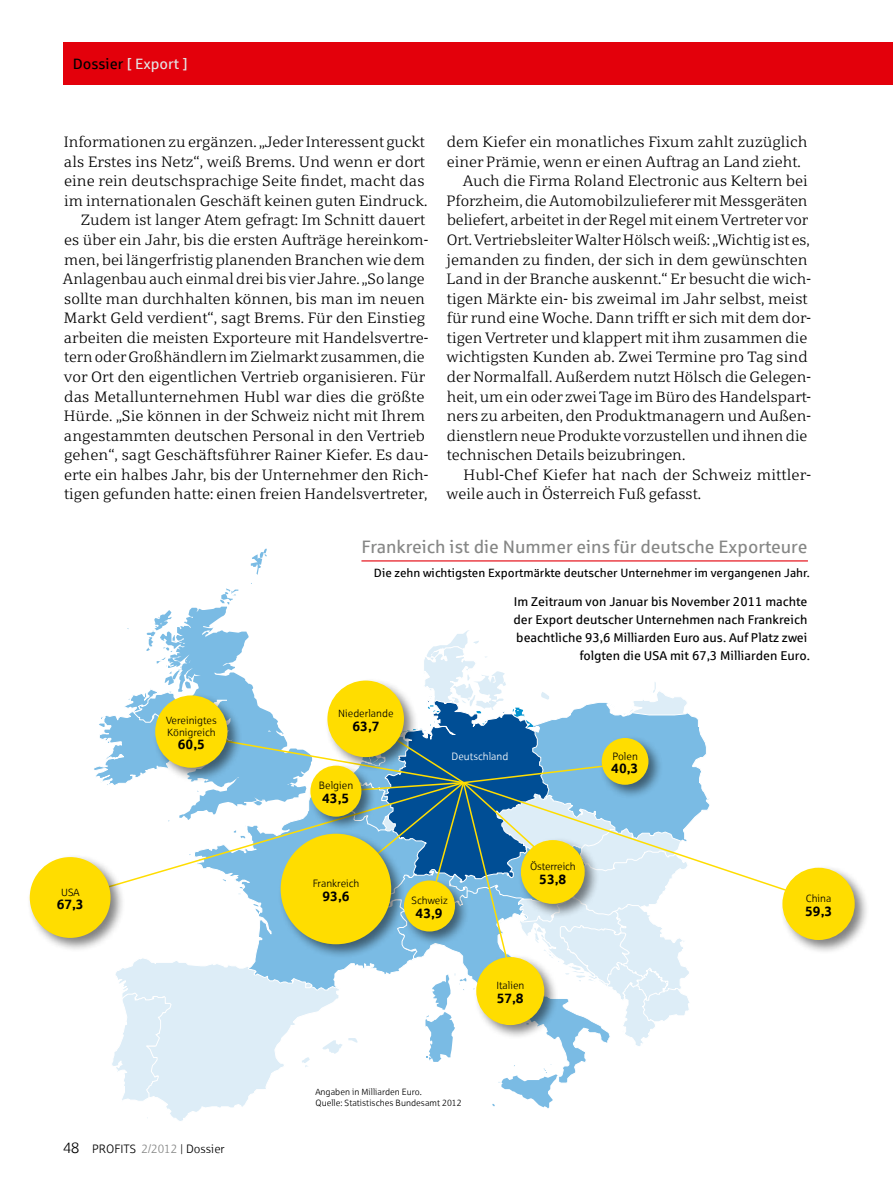
<style>
.page{position:relative;width:893px;height:1191px;background:#fff}
.page>*{position:absolute;margin:0;border:0;box-sizing:border-box;transform-origin:0 0}
.t1{font:18px "Sparkasse Rg";color:#868786}
.t2{font:15px/19.5px "Sparkasse Serif Lt";color:#000;text-align:right}
.t3{font:15px "Sparkasse Rg";color:#e3e3e3}
.t4{font:700 13.5px "Sparkasse Rg";color:#000}
.t5{font:12.75px/17.9px "Sparkasse Rg";color:#000;text-align:right}
.t6{font:12px "Sparkasse Rg";color:#000}
.t7{font:12px "Sparkasse Lt";color:#000}
.t8{font:10.5px/12px "Sparkasse Lt";color:#000}
.t9{font:10.5px "Sparkasse Lt";color:#fff}
.t10{font:9px/10.8px "Sparkasse Lt";color:#000}
.s1{color:#000}
.s2{font-size:15px}
.s3{color:#868786}
</style>
<div class="page">
<div style="left:64px;top:43px;width:829px;height:42px;background:#e3000b"></div>
<hr style="left:361px;top:560px;width:447px;height:1px;background:#e3000b">
<svg style="left:127px;top:549px;width:140px;height:81px"></svg>
<svg style="left:94px;top:630px;width:612px;height:491px"></svg>
<svg style="left:94px;top:781px;width:368px;height:118px"></svg>
<svg style="left:462px;top:780px;width:317px;height:123px"></svg>
<div style="left:277px;top:830px;width:129px;height:128px;background:#000;opacity:.5"></div>
<div style="left:281px;top:833px;width:110px;height:111px;background:#fd0;border-radius:50%"></div>
<div style="left:152px;top:692px;width:90px;height:90px;background:#000;opacity:.5"></div>
<div style="left:155px;top:695px;width:72px;height:72px;background:#fd0;border-radius:50%"></div>
<div style="left:779px;top:864px;width:90px;height:90px;background:#000;opacity:.5"></div>
<div style="left:782px;top:867px;width:73px;height:73px;background:#fd0;border-radius:50%"></div>
<div style="left:324px;top:677px;width:94px;height:94px;background:#000;opacity:.5"></div>
<div style="left:327px;top:680px;width:77px;height:77px;background:#fd0;border-radius:50%"></div>
<div style="left:26px;top:853px;width:99px;height:99px;background:#000;opacity:.5"></div>
<div style="left:30px;top:857px;width:81px;height:81px;background:#fd0;border-radius:50%"></div>
<div style="left:473px;top:953px;width:86px;height:86px;background:#000;opacity:.5"></div>
<div style="left:476px;top:957px;width:68px;height:68px;background:#fd0;border-radius:50%"></div>
<div style="left:517px;top:836px;width:82px;height:82px;background:#000;opacity:.5"></div>
<div style="left:521px;top:840px;width:64px;height:64px;background:#fd0;border-radius:50%"></div>
<div style="left:400px;top:877px;width:70px;height:69px;background:#000;opacity:.5"></div>
<div style="left:404px;top:880px;width:51px;height:51px;background:#fd0;border-radius:50%"></div>
<div style="left:307px;top:762px;width:69px;height:69px;background:#000;opacity:.5"></div>
<div style="left:310px;top:765px;width:51px;height:51px;background:#fd0;border-radius:50%"></div>
<div style="left:598px;top:734px;width:65px;height:65px;background:#000;opacity:.5"></div>
<div style="left:602px;top:738px;width:46px;height:46px;background:#fd0;border-radius:50%"></div>
<p class="t3" style="left:73px;top:55px;width:116px"><span class="s1">Dossier</span> [ Export ]</p>
<p class="t2" style="left:63px;top:132px;width:367px">Informationen zu ergänzen. „Jeder Interessent guckt als Erstes ins Netz“, weiß Brems. Und wenn er dort eine rein deutschsprachige Seite findet, macht das im internationalen Geschäft keinen guten Eindruck.<br>Zudem ist langer Atem gefragt: Im Schnitt dauert<br>es über ein Jahr, bis die ersten Aufträge hereinkom&shy;men, bei längerfristig planenden Branchen wie dem Anlagenbau auch einmal drei bis vier Jahre. „So lange sollte man durchhalten können, bis man im neuen Markt Geld verdient“, sagt Brems. Für den Einstieg arbeiten die meisten Exporteure mit Handelsvertre&shy;tern oder Großhändlern im Zielmarkt zusammen, die vor Ort den eigentlichen Vertrieb organisieren. Für das Metallunternehmen Hubl war dies die größte Hürde. „Sie können in der Schweiz nicht mit Ihrem angestammten deutschen Personal in den Vertrieb gehen“, sagt Geschäftsführer Rainer Kiefer. Es dau&shy;erte ein halbes Jahr, bis der Unternehmer den Rich&shy;tigen gefunden hatte: einen freien Handelsvertreter,</p>
<p class="t2" style="left:447px;top:132px;width:362px">dem Kiefer ein monatliches Fixum zahlt zuzüglich</p>
<p class="t2" style="left:447px;top:151px;width:355px">einer Prämie, wenn er einen Auftrag an Land zieht.</p>
<p class="t2" style="left:463px;top:171px;width:347px">Auch die Firma Roland Electronic aus Keltern bei</p>
<p class="t2" style="left:447px;top:191px;width:362px">Pforzheim, die Automobilzulieferer mit Messgeräten</p>
<p class="t2" style="left:447px;top:210px;width:363px">beliefert, arbeitet in der Regel mit einem Vertreter vor</p>
<p class="t2" style="left:447px;top:230px;width:365px">Ort. Vertriebsleiter Walter Hölsch weiß: „Wichtig ist es,</p>
<p class="t2" style="left:447px;top:249px;width:362px">jemanden zu finden, der sich in dem gewünschten</p>
<p class="t2" style="left:447px;top:269px;width:366px">Land in der Branche auskennt.“ Er besucht die wich-</p>
<p class="t2" style="left:447px;top:288px;width:362px">tigen Märkte ein- bis zweimal im Jahr selbst, meist</p>
<p class="t2" style="left:447px;top:308px;width:366px">für rund eine Woche. Dann trifft er sich mit dem dor-</p>
<p class="t2" style="left:447px;top:327px;width:362px">tigen Vertreter und klappert mit ihm zusammen die</p>
<p class="t2" style="left:447px;top:347px;width:363px">wichtigsten Kunden ab. Zwei Termine pro Tag sind</p>
<p class="t2" style="left:447px;top:367px;width:366px">der Normalfall. Außerdem nutzt Hölsch die Gelegen-</p>
<p class="t2" style="left:447px;top:386px;width:366px">heit, um ein oder zwei Tage im Büro des Handelspart-</p>
<p class="t2" style="left:447px;top:406px;width:366px">ners zu arbeiten, den Produktmanagern und Außen-</p>
<p class="t2" style="left:447px;top:425px;width:362px">dienstlern neue Produkte vorzustellen und ihnen die</p>
<p class="t2" style="left:447px;top:445px;width:240px">technischen Details beizubringen.</p>
<p class="t2" style="left:464px;top:464px;width:349px">Hubl-Chef Kiefer hat nach der Schweiz mittler-</p>
<p class="t2" style="left:447px;top:484px;width:256px">weile auch in Österreich Fuß gefasst.</p>
<p class="t1" style="left:362px;top:535px;width:447px">Frankreich ist die Nummer eins für deutsche Exporteure</p>
<p class="t6" style="left:374px;top:565px;width:437px">Die zehn wichtigsten Exportmärkte deutscher Unternehmer im vergangenen Jahr.</p>
<p class="t8" style="left:61px;top:886px;width:20px">USA</p>
<p class="t4" style="left:57px;top:896px;width:29px">67,3</p>
<p class="t8" style="left:166px;top:714px;width:52px">Vereinigtes<br>Königreich</p>
<p class="t4" style="left:178px;top:736px;width:29px">60,5</p>
<p class="t7" style="left:63px;top:1141px;width:163px"><span class="s2">48</span> Profits <span class="s3">2/2012</span> | Dossier</p>
<p class="t8" style="left:338px;top:707px;width:57px">Niederlande</p>
<p class="t4" style="left:353px;top:717px;width:29px">63,7</p>
<p class="t8" style="left:319px;top:779px;width:36px">Belgien</p>
<p class="t4" style="left:322px;top:789px;width:29px">43,5</p>
<p class="t5" style="left:514px;top:593px;width:298px">Im Zeitraum von Januar bis November 2011 machte der Export deutscher Unternehmen nach Frankreich beachtliche 93,6 Milliarden Euro aus. Auf Platz zwei folgten die USA mit 67,3 Milliarden Euro.</p>
<p class="t9" style="left:452px;top:750px;width:58px">Deutschland</p>
<p class="t8" style="left:612px;top:749px;width:27px">Polen</p>
<p class="t4" style="left:611px;top:759px;width:29px">40,3</p>
<p class="t8" style="left:313px;top:877px;width:48px">Frankreich</p>
<p class="t4" style="left:322px;top:887px;width:29px">93,6</p>
<p class="t8" style="left:412px;top:894px;width:38px">Schweiz</p>
<p class="t4" style="left:416px;top:904px;width:29px">43,9</p>
<p class="t8" style="left:530px;top:860px;width:47px">Österreich</p>
<p class="t4" style="left:539px;top:870px;width:29px">53,8</p>
<p class="t8" style="left:806px;top:892px;width:27px">China</p>
<p class="t4" style="left:805px;top:902px;width:29px">59,3</p>
<p class="t8" style="left:496px;top:979px;width:30px">Italien</p>
<p class="t4" style="left:497px;top:989px;width:29px">57,8</p>
<p class="t10" style="left:315px;top:1086px;width:148px">Angaben in Milliarden Euro.<br>Quelle: Statistisches Bundesamt 2012</p>
</div>
